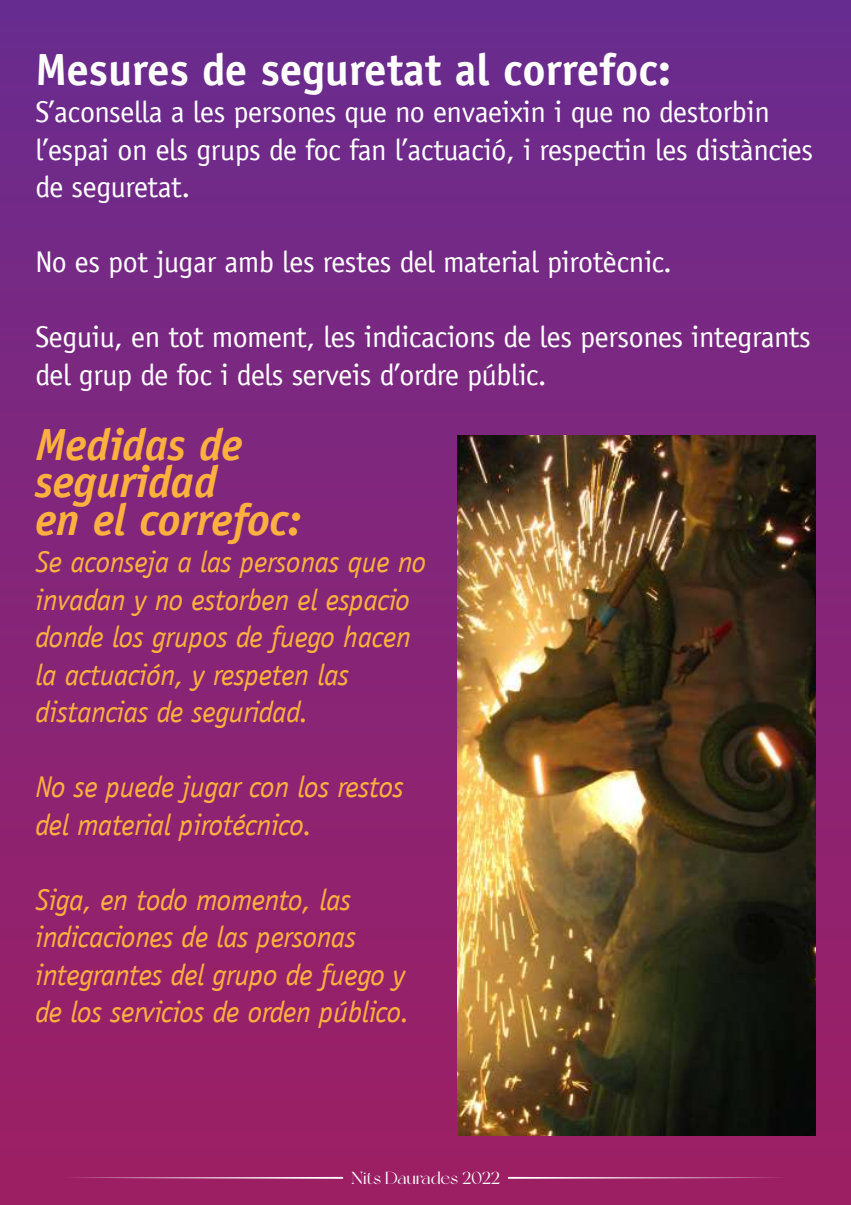
<style>
.page{position:relative;width:851px;height:1205px;background:#fff}
.page>*{position:absolute;margin:0;border:0;box-sizing:border-box;transform-origin:0 0}
.t1{font:italic 700 45px/37.5px "Officina Sans LT";color:#fbb03f}
.t2{font:700 45px "Officina Sans LT";color:#fff}
.t3{font:italic 30px/37.5px "Officina Sans LT";letter-spacing:-.015em;color:#fbb03f}
.t4{font:30px/37.5px "Officina Sans LT";letter-spacing:-.015em;color:#fff}
.t5{font:17.5px "New York";color:#fff}
</style>
<div class="page">
<div style="left:0;top:0;width:850px;height:1205px;background:linear-gradient(to bottom,#692c8f,#9f1f62)"></div>
<img style="left:457px;top:436px;width:358px;height:699px">
<svg style="left:64px;top:1177px;width:279px;height:2px"></svg>
<svg style="left:507px;top:1177px;width:279px;height:2px"></svg>
<h1 class="t2" style="left:35px;top:41px;width:637px">Mesures de seguretat al correfoc:</h1>
<p class="t4" style="left:35px;top:93px;width:779px">S’aconsella a les persones que no envaeixin i que no destorbin l’espai on els grups de foc fan l’actuació, i respectin les distàncies de seguretat.</p>
<p class="t4" style="left:35px;top:243px;width:638px">No es pot jugar amb les restes del material pirotècnic.</p>
<p class="t4" style="left:35px;top:318px;width:776px">Seguiu, en tot moment, les indicacions de les persones integrants del grup de foc i dels serveis d’ordre públic.</p>
<h1 class="t1" style="left:35px;top:426px;width:267px">Medidas de seguridad<br>en el correfoc:</h1>
<p class="t3" style="left:35px;top:543px;width:392px">Se aconseja a las personas que no invadan y no estorben el espacio donde los grupos de fuego hacen la actuación, y respeten las distancias de seguridad.</p>
<p class="t3" style="left:35px;top:768px;width:370px">No se puede jugar con los restos del material pirotécnico.</p>
<p class="t3" style="left:35px;top:881px;width:376px">Siga, en todo momento, las indicaciones de las personas integrantes del grupo de fuego y de los servicios de orden público.</p>
<p class="t5" style="left:351px;top:1168px;width:150px">Nits Daurades 2022</p>
</div>
